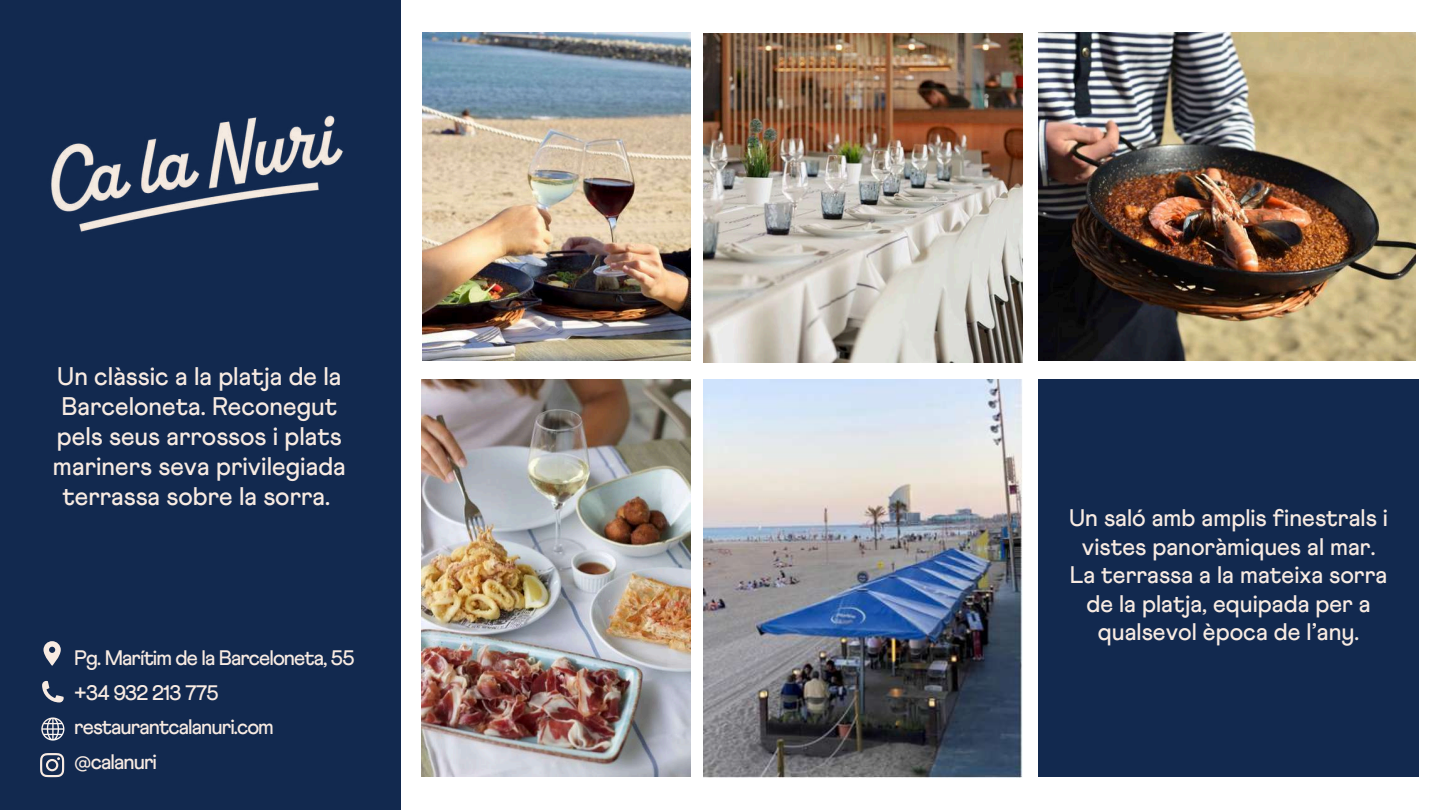
<style>
.page{position:relative;width:1440px;height:810px;background:#fff}
.page>*{position:absolute;margin:0;border:0;box-sizing:border-box;transform-origin:0 0}
.t1{font:500 25.5px/30px "Athletics";color:#f8ebe2;text-align:center}
.t2{font:500 24px/28.5px "Athletics";color:#f8ebe2;text-align:center}
.t3{font:500 21px/34.5px "Athletics";letter-spacing:-.045em;color:#f8ebe2}
</style>
<div class="page">
<img style="left:704px;top:34px;width:318px;height:329px">
<img style="left:422px;top:32px;width:268px;height:329px">
<img style="left:422px;top:379px;width:268px;height:398px">
<img style="left:704px;top:380px;width:318px;height:397px">
<img style="left:1039px;top:32px;width:376px;height:329px">
<div style="left:1039px;top:380px;width:379px;height:397px;background:#12294f"></div>
<div style="left:0;top:0;width:401px;height:810px;background:#12294f"></div>
<img style="left:51px;top:115px;width:293px;height:117px">
<svg style="left:43px;top:641px;width:18px;height:25px"></svg>
<svg style="left:42px;top:681px;width:22px;height:21px"></svg>
<svg style="left:41px;top:717px;width:24px;height:24px"></svg>
<svg style="left:40px;top:753px;width:24px;height:24px"></svg>
<p class="t1" style="left:53px;top:362px;width:294px">Un clàssic a la platja de la<br>Barceloneta. Reconegut pels seus arrossos i plats mariners seva privilegiada terrassa sobre la sorra.</p>
<p class="t3" style="left:74px;top:642px;width:282px">Pg. Marítim de la Barceloneta, 55 +34 932 213 775 restaurantcalanuri.com @calanuri</p>
<p class="t2" style="left:1069px;top:505px;width:320px">Un saló amb amplis finestrals i vistes panoràmiques al mar.<br>La terrassa a la mateixa sorra de la platja, equipada per a qualsevol època de l’any.</p>
</div>
